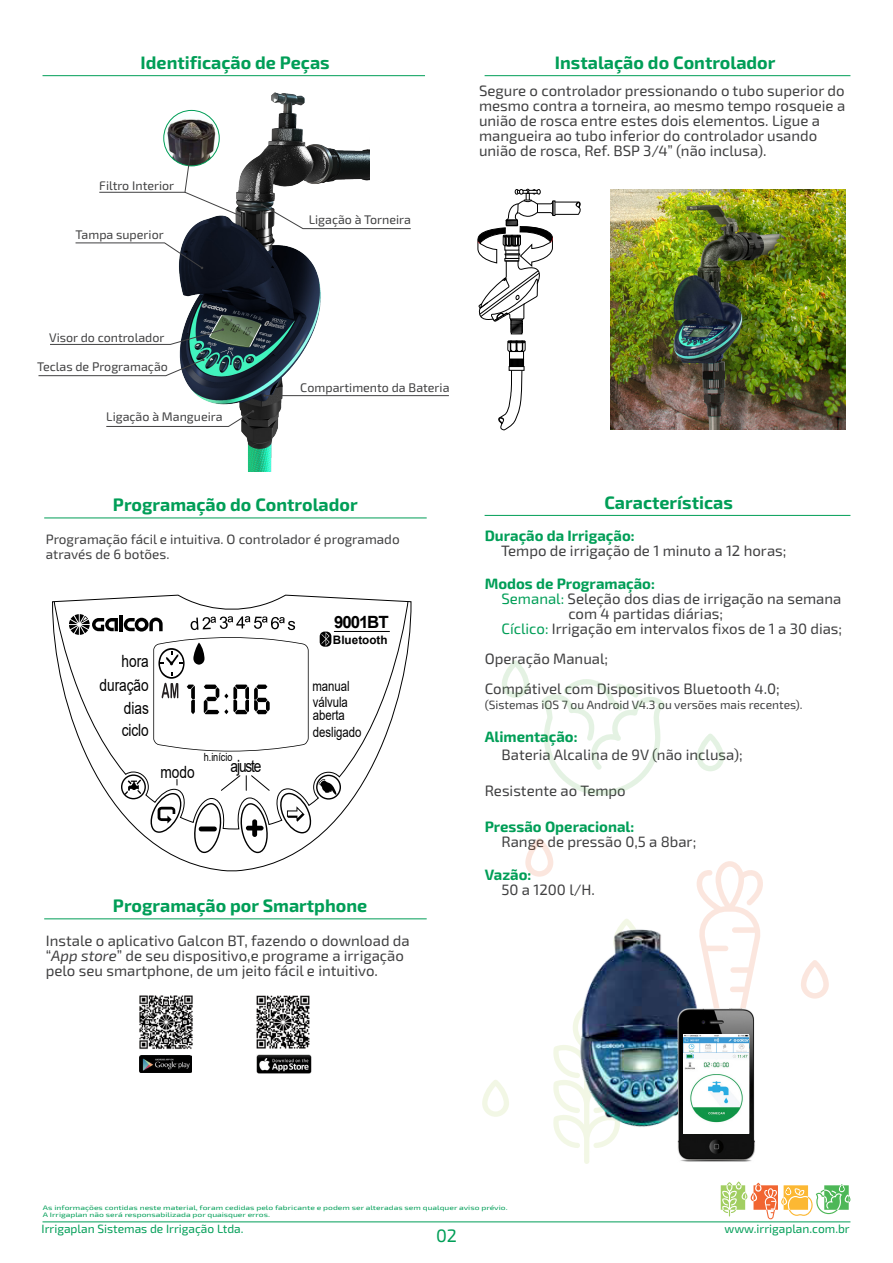
<style>
.page{position:relative;width:893px;height:1263px;background:#fff}
.page>*{position:absolute;margin:0;border:0;box-sizing:border-box;transform-origin:0 0}
.t1{font:700 18px "Exo 2";color:#009e57}
.t2{font:18px "Exo 2";color:#009e57}
.t3{font:16.95px/21.3px "Arial";letter-spacing:-.005em;color:#000;scale:.81 1}
.t4{font:700 16.95px "Arial";letter-spacing:-.065em;color:#000}
.t5{font:15px/15px "Exo 2";color:#404041}
.t6{font:700 15px "Exo 2";color:#009e57}
.t7{font:14.1px/12.9px "Arial";letter-spacing:-.005em;color:#000;scale:.81 1}
.t8{font:13.5px/15px "Exo 2";color:#404041}
.t9{font:12.45px "Exo 2";color:#404041}
.t10{font:12px "Exo 2";color:#009e57}
.t11{font:12px "Exo 2";color:#404041}
.t12{font:700 11.7px "Arial";color:#000}
.t13{font:11.25px "Arial";letter-spacing:-.005em;color:#000;scale:.81 1}
.t14{font:6.45px/7.6px "Exo 2";color:#009e57;scale:1.33 1}
.s1{font-style:italic}
.s2{color:#009e57}
</style>
<div class="page">
<hr style="left:43px;top:75px;width:382px;height:1px;background:#009e57">
<hr style="left:485px;top:75px;width:365px;height:1px;background:#009e57">
<hr style="left:485px;top:515px;width:365px;height:1px;background:#009e57">
<hr style="left:44px;top:518px;width:383px;height:1px;background:#009e57">
<hr style="left:44px;top:918px;width:383px;height:1px;background:#009e57">
<svg style="left:482px;top:1080px;width:27px;height:37px"></svg>
<svg style="left:525px;top:838px;width:28px;height:39px"></svg>
<svg style="left:697px;top:861px;width:66px;height:71px"></svg>
<svg style="left:697px;top:733px;width:27px;height:38px"></svg>
<svg style="left:502px;top:660px;width:27px;height:38px"></svg>
<svg style="left:541px;top:679px;width:124px;height:116px"></svg>
<hr style="left:43px;top:1221px;width:807px;height:1px;background:#009e57">
<img style="left:94px;top:92px;width:275px;height:379px">
<svg style="left:75px;top:242px;width:128px;height:27px"></svg>
<svg style="left:261px;top:203px;width:150px;height:26px"></svg>
<svg style="left:38px;top:359px;width:167px;height:17px"></svg>
<svg style="left:50px;top:328px;width:174px;height:17px"></svg>
<svg style="left:106px;top:410px;width:148px;height:17px"></svg>
<img style="left:164px;top:110px;width:55px;height:56px;border-radius:28px">
<div style="left:163px;top:110px;width:57px;height:56px;border:1px solid #009e57;border-radius:50%"></div>
<hr style="left:265px;top:395px;width:184px;height:1px;background:#404041">
<hr style="left:99px;top:192px;width:86px;height:1px;background:#404041">
<svg style="left:185px;top:153px;width:56px;height:64px"></svg>
<img style="left:610px;top:189px;width:235px;height:241px">
<svg style="left:477px;top:188px;width:104px;height:243px"></svg>
<svg style="left:52px;top:594px;width:360px;height:277px"></svg>
<svg style="left:121px;top:830px;width:62px;height:3px"></svg>
<svg style="left:192px;top:830px;width:31px;height:23px"></svg>
<svg style="left:239px;top:830px;width:31px;height:23px"></svg>
<svg style="left:278px;top:830px;width:63px;height:3px"></svg>
<svg style="left:53px;top:601px;width:356px;height:229px"></svg>
<svg style="left:320px;top:632px;width:11px;height:15px"></svg>
<svg style="left:124px;top:616px;width:185px;height:135px"></svg>
<img style="left:256px;top:995px;width:54px;height:54px">
<img style="left:139px;top:995px;width:54px;height:54px">
<img style="left:256px;top:1054px;width:55px;height:20px">
<img style="left:140px;top:1055px;width:52px;height:17px">
<img style="left:553px;top:919px;width:201px;height:224px">
<img style="left:564px;top:932px;width:287px;height:291px">
<img style="left:683px;top:1035px;width:66px;height:99px">
<p class="t1" style="left:141px;top:52px;width:191px">Identificação de Peças</p>
<p class="t1" style="left:555px;top:52px;width:222px">Instalação do Controlador</p>
<p class="t9" style="left:99px;top:178px;width:77px">Filtro Interior</p>
<p class="t9" style="left:76px;top:227px;width:90px">Tampa superior</p>
<p class="t9" style="left:49px;top:330px;width:117px">Visor do controlador</p>
<p class="t9" style="left:37px;top:359px;width:132px">Teclas de Programação</p>
<p class="t9" style="left:106px;top:409px;width:118px">Ligação à Mangueira</p>
<p class="t9" style="left:309px;top:212px;width:104px">Ligação à Torneira</p>
<p class="t5" style="left:479px;top:84px;width:368px">Segure o controlador pressionando o tubo superior do mesmo contra a torneira, ao mesmo tempo rosqueie a união de rosca entre estes dois elementos. Ligue a mangueira ao tubo inferior do controlador usando união de rosca, Ref. BSP 3/4” (não inclusa).</p>
<p class="t9" style="left:300px;top:380px;width:151px">Compartimento da Bateria</p>
<p class="t1" style="left:113px;top:494px;width:246px">Programação do Controlador</p>
<p class="t1" style="left:604px;top:491px;width:130px">Características</p>
<p class="t8" style="left:46px;top:532px;width:355px">Programação fácil e intuitiva. O controlador é programado através de 6 botões.</p>
<p class="t4" style="left:334px;top:610px;width:56px">9001BT</p>
<p class="t12" style="left:333px;top:631px;width:56px">Bluetooth</p>
<p class="t3" style="left:122px;top:650px;width:35px">hora</p>
<p class="t3" style="left:122px;top:697px;width:35px">dias ciclo</p>
<p class="t3" style="left:100px;top:674px;width:62px">duração</p>
<p class="t7" style="left:312px;top:680px;width:47px">manual</p>
<p class="t7" style="left:313px;top:726px;width:61px">desligado</p>
<p class="t7" style="left:313px;top:695px;width:45px">válvula aberta</p>
<p class="t13" style="left:204px;top:749px;width:37px">h.início</p>
<p class="t3" style="left:161px;top:761px;width:44px">modo</p>
<p class="t3" style="left:231px;top:755px;width:40px">ajuste</p>
<p class="t1" style="left:113px;top:895px;width:256px">Programação por Smartphone</p>
<p class="t5" style="left:46px;top:933px;width:366px">Instale o aplicativo Galcon BT, fazendo o download da “<span class="s1">App store</span>” de seu dispositivo,e programe a irrigação pelo seu smartphone, de um jeito fácil e intuitivo.</p>
<p class="t6" style="left:485px;top:526px;width:151px">Duração da Irrigação:</p>
<p class="t5" style="left:501px;top:543px;width:287px">Tempo de irrigação de 1 minuto a 12 horas;</p>
<p class="t6" style="left:485px;top:574px;width:172px">Modos de Programação:</p>
<p class="t5" style="left:501px;top:591px;width:341px"><span class="s2">Semanal:</span> Seleção dos dias de irrigação na semana</p>
<p class="t5" style="left:568px;top:606px;width:156px">com 4 partidas diárias;</p>
<p class="t5" style="left:501px;top:621px;width:342px"><span class="s2">Cíclico:</span> Irrigação em intervalos fixos de 1 a 30 dias;</p>
<p class="t5" style="left:485px;top:644px;width:296px;line-height:30px">Operação Manual;<br>Compátivel com Dispositivos Bluetooth 4.0;</p>
<p class="t11" style="left:485px;top:697px;width:319px">(Sistemas iOS 7 ou Android V4.3 ou versões mais recentes).</p>
<p class="t6" style="left:485px;top:727px;width:94px">Alimentação:</p>
<p class="t5" style="left:501px;top:747px;width:243px">Bateria Alcalina de 9V (não inclusa);</p>
<p class="t5" style="left:485px;top:783px;width:143px">Resistente ao Tempo</p>
<p class="t6" style="left:485px;top:817px;width:151px">Pressão Operacional:</p>
<p class="t5" style="left:501px;top:834px;width:196px">Range de pressão 0,5 a 8bar;</p>
<p class="t6" style="left:485px;top:865px;width:48px">Vazão:</p>
<p class="t5" style="left:501px;top:882px;width:95px">50 a 1200 l/H.</p>
<p class="t14" style="left:43px;top:1203px;width:351px">As informações contidas neste material, foram cedidas pelo fabricante e podem ser alteradas sem qualquer aviso prévio.<br>A Irrigaplan não será responsabilizada por quaisquer erros.</p>
<p class="t10" style="left:42px;top:1222px;width:203px">Irrigaplan Sistemas de Irrigação Ltda.</p>
<p class="t10" style="left:724px;top:1222px;width:127px">www.irrigaplan.com.br</p>
<p class="t2" style="left:436px;top:1225px;width:22px">02</p>
</div>
